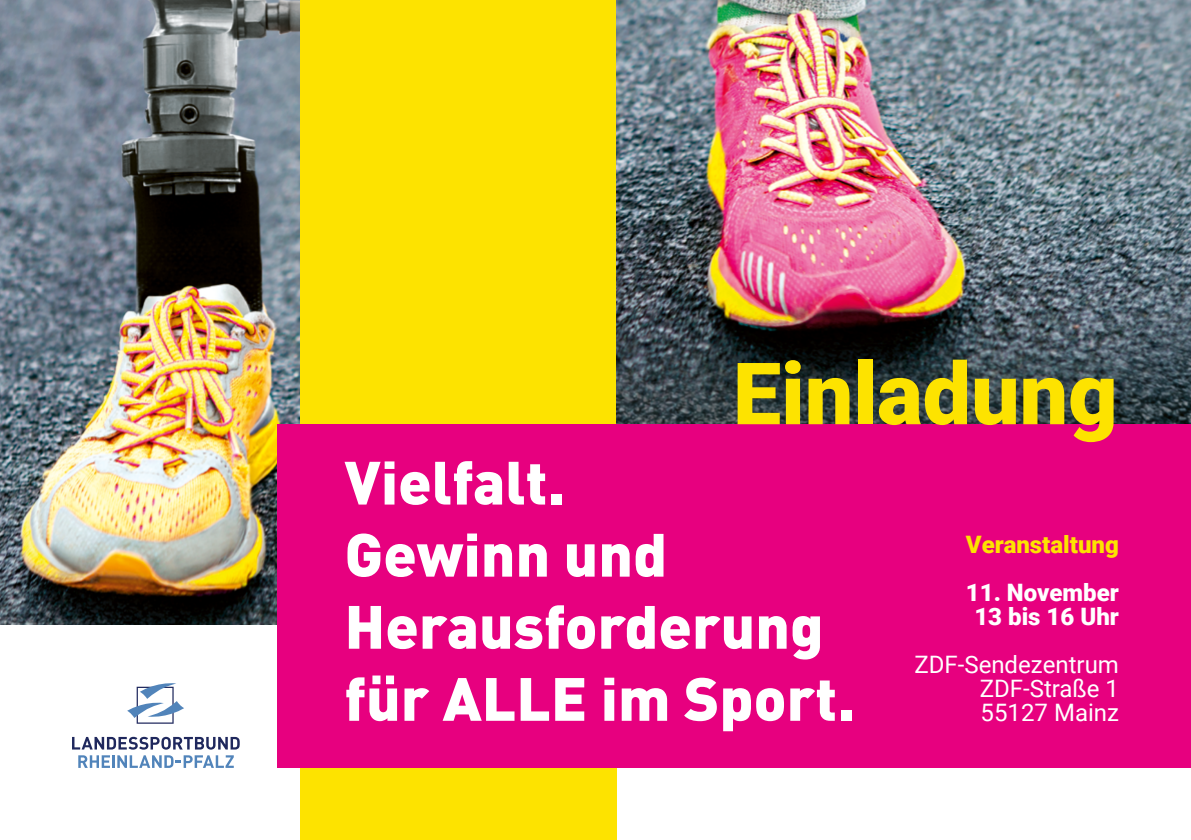
<style>
.page{position:relative;width:1191px;height:840px;background:#fff}
.page>*{position:absolute;margin:0;border:0;box-sizing:border-box;transform-origin:0 0}
.t1{font:900 86px "Roboto";color:#fde300}
.t2{font:900 60px/72px "DINOT";color:#fff}
.t3{font:24px/24px "Roboto";color:#fff;text-align:justify}
.t4{font:900 24px/24px "Roboto";color:#fff;text-align:center}
.t5{font:900 24px "Roboto";color:#fde300}
</style>
<div class="page">
<img style="left:0;top:0;width:300px;height:624px">
<div style="left:300px;top:0;width:317px;height:839px;background:#fde300"></div>
<img style="left:616px;top:0;width:575px;height:424px">
<div style="left:278px;top:424px;width:913px;height:343px;background:#e7007f"></div>
<svg style="left:72px;top:736px;width:168px;height:31px"></svg>
<svg style="left:127px;top:683px;width:57px;height:40px"></svg>
<h1 class="t1" style="left:733px;top:333px;width:386px">Einladung</h1>
<p class="t2" style="left:344px;top:440px;width:512px">Vielfalt.<br>Gewinn und<br>Herausforderung für ALLE im Sport.</p>
<p class="t5" style="left:966px;top:527px;width:154px">Veranstaltung</p>
<p class="t4" style="left:966px;top:579px;width:155px">11. November<br>13 bis 16 Uhr</p>
<p class="t3" style="left:979px;top:651px;width:141px;text-indent:-65px">ZDF-Sendezentrum ZDF-Straße 1<br>55127 Mainz</p>
</div>
